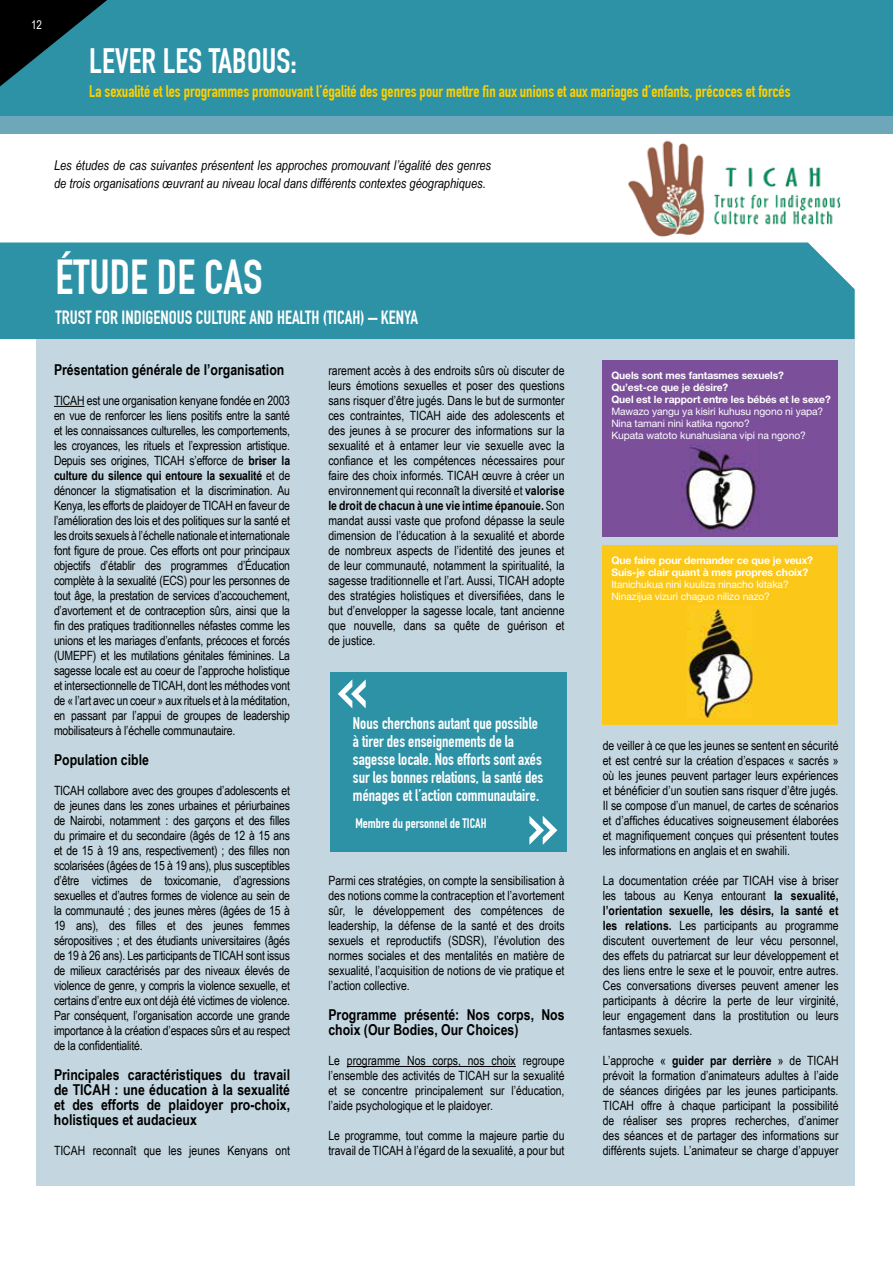
<style>
.page{position:relative;width:893px;height:1263px;background:#fff}
.page>*{position:absolute;margin:0;border:0;box-sizing:border-box;transform-origin:0 0}
.t1{font:700 48px "DIN Condensed";color:#fff}
.t2{font:700 34.5px "DIN Condensed";color:#fff}
.t3{font:700 18.75px "DIN Condensed";color:#fff}
.t4{font:700 16.5px/18px "DIN Condensed";color:#fff}
.t5{font:700 16.5px "DIN Condensed";color:#ffd000}
.t6{font:700 15px/15px "Arial Narrow";color:#000;text-align:justify}
.t7{font:italic 13.5px/18px "Arial Narrow";color:#000}
.t8{font:700 13.5px "DIN Condensed";color:#fff}
.t9{font:12.75px/15px "Arial Narrow";color:#000;text-align:justify}
.t10{font:12px "Arial Narrow";color:#fff}
.t11{font:700 10.5px/12px "Helvetica Neue";letter-spacing:-.01em;color:#fff}
.t12{font:10.2px/12px "Helvetica Neue";letter-spacing:-.01em;color:#fff}
.t13{font:700 10.2px/12px "Helvetica Neue";letter-spacing:-.01em;color:#fff}
.s1{font-weight:700}
</style>
<div class="page">
<div style="left:0;top:0;width:893px;height:116px;background:#2e92a6"></div>
<svg style="left:0;top:0;width:107px;height:87px"></svg>
<div style="left:0;top:116px;width:893px;height:18px;background:#6da7b9"></div>
<img style="left:628px;top:140px;width:213px;height:97px">
<div style="left:37px;top:339px;width:818px;height:846px;background:#c4d6df"></div>
<hr style="left:54px;top:406px;width:30px;height:1px;background:#000">
<hr style="left:347px;top:1066px;width:169px;height:1px;background:#000">
<div style="left:0;top:242px;width:855px;height:97px;background:#2e92a6"></div>
<div style="left:330px;top:672px;width:236px;height:180px;background:#2e92a6"></div>
<div style="left:603px;top:360px;width:235px;height:176px;background:#7c4f9b"></div>
<div style="left:603px;top:545px;width:235px;height:180px;background:#fbc81a"></div>
<img style="left:688px;top:608px;width:66px;height:109px">
<img style="left:681px;top:445px;width:78px;height:86px">
<svg style="left:338px;top:679px;width:28px;height:29px"></svg>
<svg style="left:529px;top:816px;width:28px;height:29px"></svg>
<p class="t10" style="left:31px;top:15px;width:12px">12</p>
<h2 class="t2" style="left:89px;top:40px;width:209px">LEVER LES TABOUS:</h2>
<p class="t5" style="left:89px;top:81px;width:703px">La sexualité et les programmes promouvant l’égalité des genres pour mettre fin aux unions et aux mariages d’enfants, précoces et forcés</p>
<p class="t7" style="left:54px;top:155px;width:439px">Les études de cas suivantes présentent les approches promouvant l’égalité des genres de trois organisations œuvrant au niveau local dans différents contextes géographiques.</p>
<h1 class="t1" style="left:56px;top:249px;width:208px">ÉTUDE DE CAS</h1>
<h3 class="t3" style="left:56px;top:306px;width:364px">TRUST FOR INDIGENOUS CULTURE AND HEALTH (TICAH) – KENYA</h3>
<p class="t6" style="left:54px;top:361px;width:232px">Présentation générale de l’organisation</p>
<p class="t9" style="left:54px;top:393px;width:238px">TICAH est une organisation kenyane fondée en 2003 en vue de renforcer les liens positifs entre la santé et les connaissances culturelles, les comportements, les croyances, les rituels et l’expression artistique.<br>Depuis ses origines, TICAH s’efforce de <span class="s1">briser la culture du silence qui entoure la sexualité</span> et de dénoncer la stigmatisation et la discrimination. Au Kenya, les efforts de plaidoyer de TICAH en faveur de l’amélioration des lois et des politiques sur la santé et les droits sexuels à l’échelle nationale et internationale font figure de proue. Ces efforts ont pour principaux objectifs d’établir des programmes d’Éducation complète à la sexualité (ECS) pour les personnes de tout âge, la prestation de services d’accouchement, d’avortement et de contraception sûrs, ainsi que la fin des pratiques traditionnelles néfastes comme les unions et les mariages d’enfants, précoces et forcés (UMEPF) et les mutilations génitales féminines. La sagesse locale est au coeur de l’approche holistique et intersectionnelle de TICAH, dont les méthodes vont de « l’art avec un coeur » aux rituels et à la méditation, en passant par l’appui de groupes de leadership mobilisateurs à l’échelle communautaire.</p>
<p class="t6" style="left:54px;top:751px;width:97px">Population cible</p>
<p class="t9" style="left:54px;top:783px;width:238px">TICAH collabore avec des groupes d’adolescents et de jeunes dans les zones urbaines et périurbaines de Nairobi, notamment : des garçons et des filles du primaire et du secondaire (âgés de 12 à 15 ans et de 15 à 19 ans, respectivement) ; des filles non scolarisées (âgées de 15 à 19 ans), plus susceptibles d’être victimes de toxicomanie, d’agressions sexuelles et d’autres formes de violence au sein de la communauté ; des jeunes mères (âgées de 15 à 19 ans), des filles et des jeunes femmes séropositives ; et des étudiants universitaires (âgés de 19 à 26 ans). Les participants de TICAH sont issus de milieux caractérisés par des niveaux élevés de violence de genre, y compris la violence sexuelle, et certains d’entre eux ont déjà été victimes de violence.<br>Par conséquent, l’organisation accorde une grande importance à la création d’espaces sûrs et au respect de la confidentialité.</p>
<p class="t6" style="left:54px;top:1066px;width:238px">Principales caractéristiques du travail de TICAH : une éducation à la sexualité et des efforts de plaidoyer pro-choix, holistiques et audacieux</p>
<p class="t9" style="left:54px;top:1143px;width:238px">TICAH reconnaît que les jeunes Kenyans ont</p>
<p class="t9" style="left:328px;top:363px;width:238px">rarement accès à des endroits sûrs où discuter de leurs émotions sexuelles et poser des questions sans risquer d’être jugés. Dans le but de surmonter ces contraintes, TICAH aide des adolescents et des jeunes à se procurer des informations sur la sexualité et à entamer leur vie sexuelle avec la confiance et les compétences nécessaires pour faire des choix informés. TICAH œuvre à créer un environnement qui reconnaît la diversité et <span class="s1">valorise le droit de chacun à une vie intime épanouie.</span> Son mandat aussi vaste que profond dépasse la seule dimension de l’éducation à la sexualité et aborde de nombreux aspects de l’identité des jeunes et de leur communauté, notamment la spiritualité, la sagesse traditionnelle et l’art. Aussi, TICAH adopte des stratégies holistiques et diversifiées, dans le but d’envelopper la sagesse locale, tant ancienne que nouvelle, dans sa quête de guérison et de justice.</p>
<p class="t4" style="left:353px;top:715px;width:192px">Nous cherchons autant que possible à tirer des enseignements de la sagesse locale. Nos efforts sont axés sur les bonnes relations, la santé des ménages et l’action communautaire.</p>
<p class="t8" style="left:355px;top:815px;width:133px">Membre du personnel de TICAH</p>
<p class="t9" style="left:328px;top:872px;width:238px">Parmi ces stratégies, on compte la sensibilisation à des notions comme la contraception et l’avortement sûr, le développement des compétences de leadership, la défense de la santé et des droits sexuels et reproductifs (SDSR), l’évolution des normes sociales et des mentalités en matière de sexualité, l’acquisition de notions de vie pratique et l’action collective.</p>
<p class="t6" style="left:328px;top:1006px;width:238px">Programme présenté: Nos corps, Nos choix (Our Bodies, Our Choices)</p>
<p class="t9" style="left:328px;top:1053px;width:238px">Le programme Nos corps, nos choix regroupe l’ensemble des activités de TICAH sur la sexualité et se concentre principalement sur l’éducation, l’aide psychologique et le plaidoyer.</p>
<p class="t9" style="left:328px;top:1128px;width:238px">Le programme, tout comme la majeure partie du travail de TICAH à l’égard de la sexualité, a pour but</p>
<p class="t13" style="left:611px;top:369px;width:221px">Quels sont mes fantasmes sexuels?<br>Qu’est-ce que je désire?<br>Quel est le rapport entre les bébés et le sexe?</p>
<p class="t12" style="left:611px;top:405px;width:213px">Mawazo yangu ya kisiri kuhusu ngono ni yapa?<br>Nina tamani nini katika ngono?<br>Kupata watoto kunahusiana vipi na ngono?</p>
<p class="t11" style="left:611px;top:554px;width:203px">Que faire pour demander ce que je veux?<br>Suis-je clair quant à mes propres choix?</p>
<p class="t12" style="left:611px;top:578px;width:179px">Itanichukua nini kuuliza ninacho kitaka?<br>Ninazijua vizuri chaguo nilizo nazo?</p>
<p class="t9" style="left:603px;top:738px;width:237px">de veiller à ce que les jeunes se sentent en sécurité et est centré sur la création d’espaces « sacrés » où les jeunes peuvent partager leurs expériences et bénéficier d’un soutien sans risquer d’être jugés.<br>Il se compose d’un manuel, de cartes de scénarios et d’affiches éducatives soigneusement élaborées et magnifiquement conçues qui présentent toutes les informations en anglais et en swahili.</p>
<p class="t9" style="left:603px;top:872px;width:237px">La documentation créée par TICAH vise à briser les tabous au Kenya entourant <span class="s1">la sexualité, l’orientation sexuelle, les désirs, la santé et les relations.</span> Les participants au programme discutent ouvertement de leur vécu personnel, des effets du patriarcat sur leur développement et des liens entre le sexe et le pouvoir, entre autres.<br>Ces conversations diverses peuvent amener les participants à décrire la perte de leur virginité, leur engagement dans la prostitution ou leurs fantasmes sexuels.</p>
<p class="t9" style="left:603px;top:1052px;width:237px">L’approche « <span class="s1">guider par derrière</span> » de TICAH prévoit la formation d’animateurs adultes à l’aide de séances dirigées par les jeunes participants.<br>TICAH offre à chaque participant la possibilité de réaliser ses propres recherches, d’animer des séances et de partager des informations sur différents sujets. L’animateur se charge d’appuyer</p>
</div>
